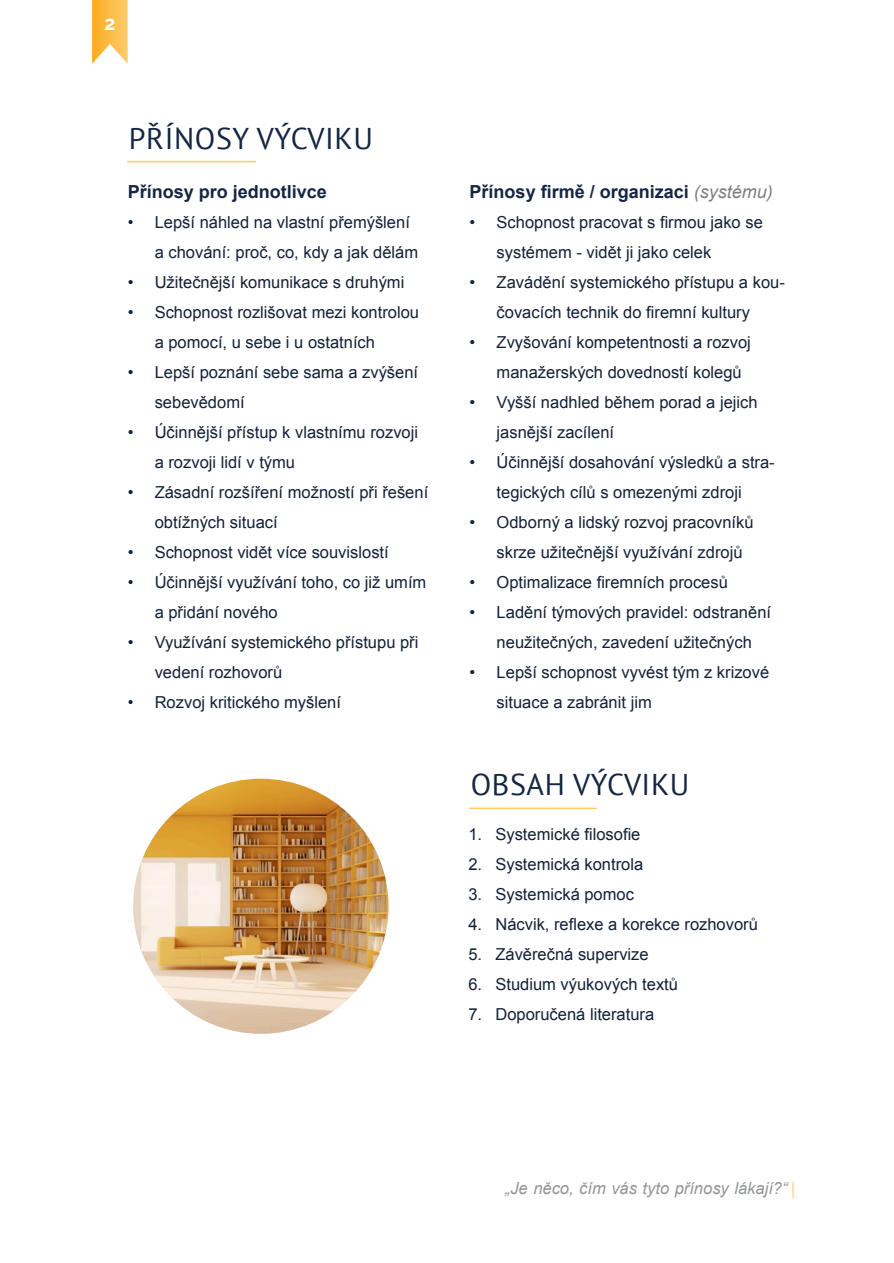
<style>
.page{position:relative;width:894px;height:1263px;background:#fff}
.page>*{position:absolute;margin:0;border:0;box-sizing:border-box;transform-origin:0 0}
.t1{font:30px "PT Sans";letter-spacing:.02em;color:#142641}
.t2{font:700 19.5px "Raleway";color:#fff}
.t3{font:700 18px "Arial";color:#142641}
.t4{font:16.5px/30px "Arial";color:#142138}
.t5{font:italic 16.5px "Arial";color:#939598}
.s1{font-weight:400;font-style:italic;color:#808080}
</style>
<div class="page">
<svg style="left:92px;top:0;width:36px;height:64px;background:#fcc664"></svg>
<svg style="left:792px;top:1182px;width:1px;height:15px"></svg>
<hr style="left:128px;top:161px;width:127px;height:1px;background:#fccc69">
<hr style="left:469px;top:808px;width:127px;height:1px;background:#fccc69">
<img style="left:133px;top:779px;width:255px;height:255px;border-radius:50%">
<p class="t2" style="left:104px;top:12px;width:12px">2</p>
<h1 class="t1" style="left:129px;top:126px;width:245px">PŘÍNOSY VÝCVIKU</h1>
<p class="t3" style="left:128px;top:185px;width:201px">Přínosy pro jednotlivce</p>
<p class="t4" style="left:155px;top:209px;width:265px;text-indent:-27px">• Lepší náhled na vlastní přemýšlení a chování: proč, co, kdy a jak dělám</p>
<p class="t4" style="left:128px;top:269px;width:278px">• Užitečnější komunikace s druhými</p>
<p class="t4" style="left:155px;top:299px;width:266px;text-indent:-27px">• Schopnost rozlišovat mezi kontrolou a pomocí, u sebe i u ostatních</p>
<p class="t4" style="left:155px;top:359px;width:265px;text-indent:-27px">• Lepší poznání sebe sama a zvýšení sebevědomí</p>
<p class="t4" style="left:155px;top:419px;width:265px;text-indent:-27px">• Účinnější přístup k vlastnímu rozvoji a rozvoji lidí v týmu</p>
<p class="t4" style="left:155px;top:479px;width:275px;text-indent:-27px">• Zásadní rozšíření možností při řešení obtížných situací</p>
<p class="t4" style="left:128px;top:539px;width:262px">• Schopnost vidět více souvislostí</p>
<p class="t4" style="left:155px;top:569px;width:273px;text-indent:-27px">• Účinnější využívání toho, co již umím a přidání nového</p>
<p class="t4" style="left:155px;top:629px;width:265px;text-indent:-27px">• Využívání systemického přístupu při vedení rozhovorů</p>
<p class="t4" style="left:128px;top:689px;width:215px">• Rozvoj kritického myšlení</p>
<p class="t3" style="left:469px;top:185px;width:305px">Přínosy firmě / organizaci <span class="s1">(systému)</span></p>
<p class="t4" style="left:496px;top:209px;width:267px;text-indent:-27px">• Schopnost pracovat s firmou jako se systémem - vidět ji jako celek</p>
<p class="t4" style="left:469px;top:269px;width:316px;text-align:center">• Zavádění systemického přístupu a kou&shy;čovacích technik do firemní kultury</p>
<p class="t4" style="left:496px;top:329px;width:256px;text-indent:-27px">• Zvyšování kompetentnosti a rozvoj manažerských dovedností kolegů</p>
<p class="t4" style="left:496px;top:389px;width:262px;text-indent:-27px">• Vyšší nadhled během porad a jejich jasnější zacílení</p>
<p class="t4" style="left:469px;top:449px;width:306px;text-align:center">• Účinnější dosahování výsledků a stra&shy;tegických cílů s omezenými zdroji</p>
<p class="t4" style="left:496px;top:509px;width:258px;text-indent:-27px">• Odborný a lidský rozvoj pracovníků skrze užitečnější využívání zdrojů</p>
<p class="t4" style="left:469px;top:569px;width:260px">• Optimalizace firemních procesů</p>
<p class="t4" style="left:469px;top:599px;width:303px;text-align:center">• Ladění týmových pravidel: odstranění neužitečných, zavedení užitečných</p>
<p class="t4" style="left:496px;top:659px;width:274px;text-indent:-27px">• Lepší schopnost vyvést tým z krizové situace a zabránit jim</p>
<h1 class="t1" style="left:470px;top:773px;width:220px">OBSAH VÝCVIKU</h1>
<p class="t4" style="left:468px;top:821px;width:173px">1. Systemické filosofie</p>
<p class="t4" style="left:468px;top:851px;width:176px">2. Systemická kontrola</p>
<p class="t4" style="left:468px;top:881px;width:167px">3. Systemická pomoc</p>
<p class="t4" style="left:468px;top:911px;width:291px">4. Nácvik, reflexe a korekce rozhovorů</p>
<p class="t4" style="left:468px;top:941px;width:182px">5. Závěrečná supervize</p>
<p class="t4" style="left:468px;top:971px;width:211px">6. Studium výukových textů</p>
<p class="t4" style="left:468px;top:1001px;width:187px">7. Doporučená literatura</p>
<p class="t5" style="left:504px;top:1182px;width:284px">„Je něco, čím vás tyto přínosy lákají?“</p>
</div>
